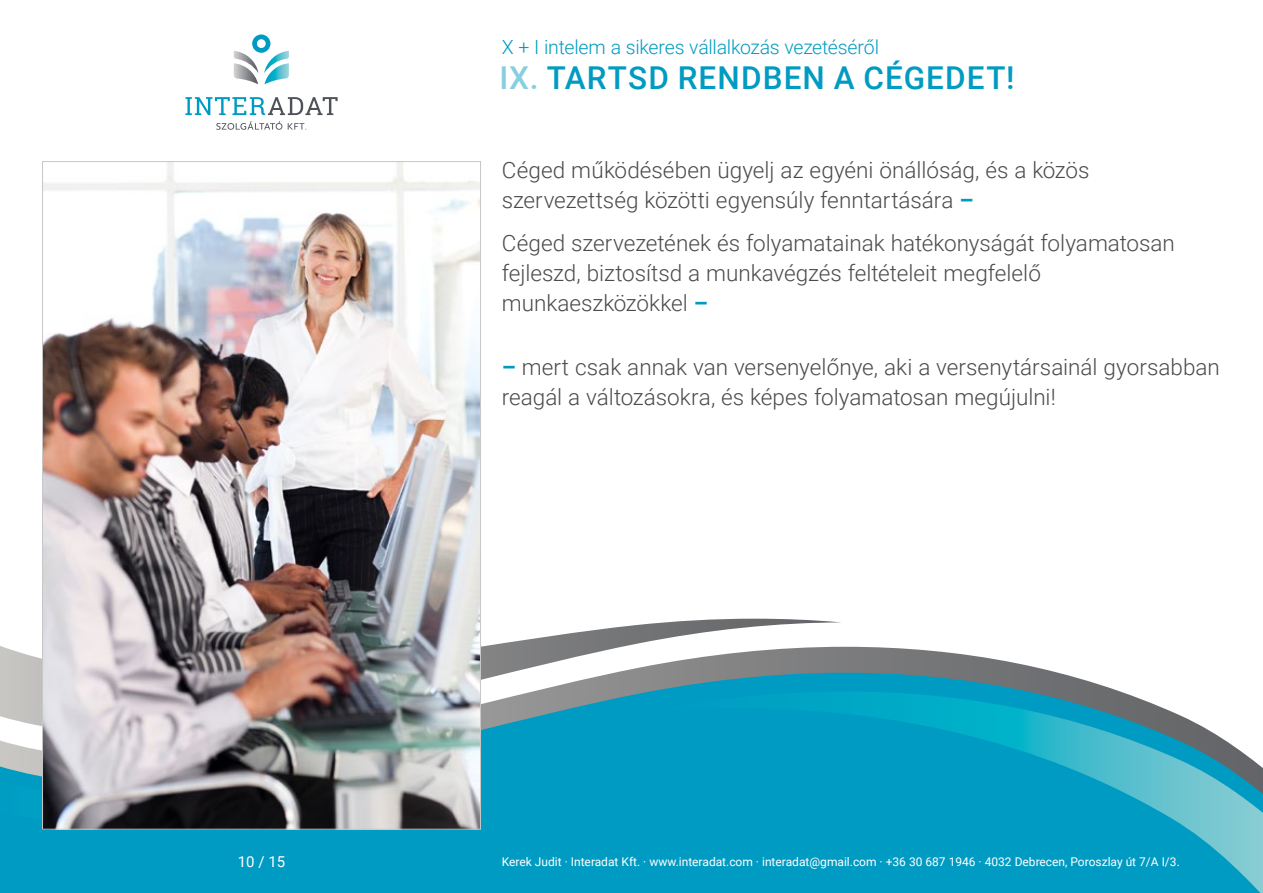
<style>
.page{position:relative;width:1263px;height:893px;background:#fff}
.page>*{position:absolute;margin:0;border:0;box-sizing:border-box;transform-origin:0 0}
.t1{font:500 31.5px "Roboto";letter-spacing:.035em;color:#009bc2}
.t2{font:300 22.5px/30px "Roboto";color:#4b4b4d}
.t3{font:300 19.5px "Roboto";letter-spacing:-.01em;color:#009bc2}
.t4{font:15px "Roboto";color:#fff}
.t5{font:12px "Roboto";color:#fff}
.s1{color:#87cee0}
.s2{font-weight:700;color:#009bc2}
</style>
<div class="page">
<div style="left:0;top:646px;width:861px;height:247px;background:#009bc2"></div>
<svg style="left:368px;top:647px;width:751px;height:184px"></svg>
<svg style="left:0;top:781px;width:368px;height:59px"></svg>
<svg style="left:639px;top:691px;width:624px;height:202px"></svg>
<svg style="left:0;top:619px;width:845px;height:162px"></svg>
<svg style="left:234px;top:34px;width:55px;height:50px"></svg>
<svg style="left:216px;top:121px;width:66px;height:9px"></svg>
<svg style="left:288px;top:123px;width:18px;height:7px"></svg>
<svg style="left:185px;top:97px;width:153px;height:18px"></svg>
<img style="left:44px;top:163px;width:435px;height:665px">
<p class="t3" style="left:502px;top:33px;width:379px">X + I intelem a sikeres vállalkozás vezetéséről</p>
<h1 class="t1" style="left:499px;top:56px;width:517px"><span class="s1">IX.</span> TARTSD RENDBEN A CÉGEDET!</h1>
<p class="t2" style="left:502px;top:155px;width:589px">Céged működésében ügyelj az egyéni önállóság, és a közös szervezettség közötti egyensúly fenntartására <span class="s2">–</span></p>
<p class="t2" style="left:502px;top:227px;width:675px">Céged szervezetének és folyamatainak hatékonyságát folyamatosan fejleszd, biztosítsd a munkavégzés feltételeit megfelelő munkaeszközökkel <span class="s2">–</span></p>
<p class="t2" style="left:502px;top:351px;width:720px"><span class="s2">–</span> mert csak annak van versenyelőnye, aki a versenytársainál gyorsabban reagál a változásokra, és képes folyamatosan megújulni!</p>
<p class="t4" style="left:238px;top:851px;width:49px">10 / 15</p>
<p class="t5" style="left:502px;top:853px;width:679px">Kerek Judit · Interadat Kft. · www.interadat.com · interadat@gmail.com · +36 30 687 1946 · 4032 Debrecen, Poroszlay út 7/A I/3.</p>
</div>
